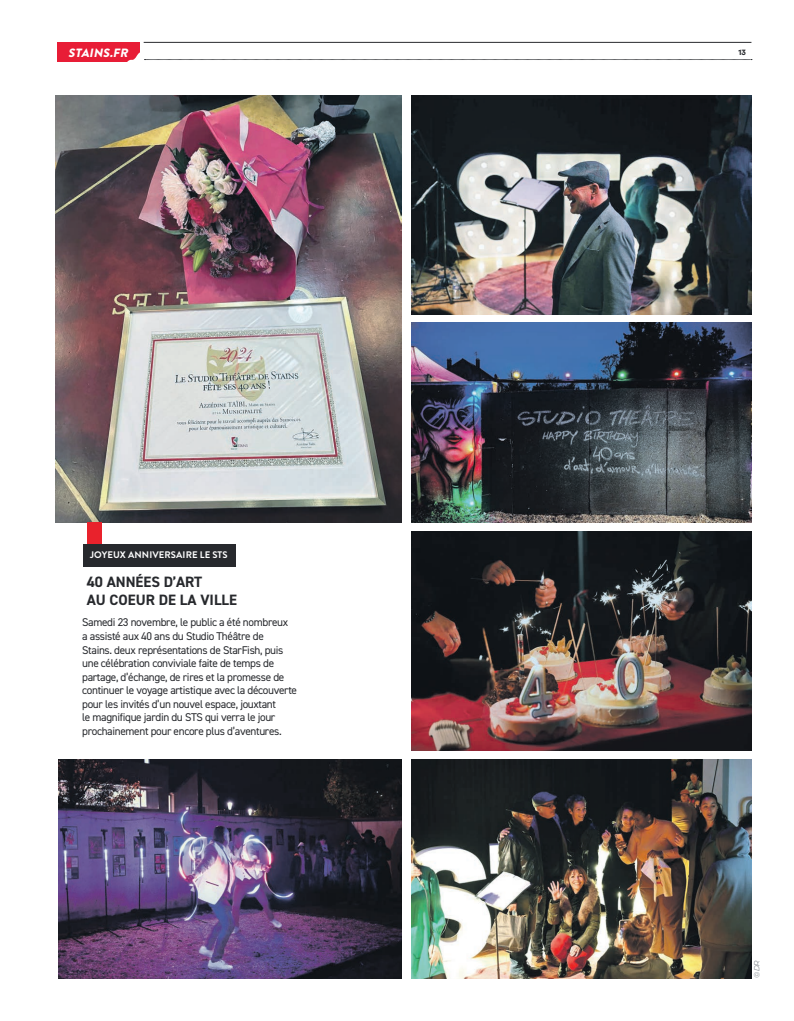
<style>
.page{position:relative;width:794px;height:1021px;background:#fff}
.page>*{position:absolute;margin:0;border:0;box-sizing:border-box;transform-origin:0 0}
.t1{font:700 15px/18px "DIN2014";color:#27292d}
.t2{font:italic 900 12px "Brandon Grotesque";color:#fff}
.t3{font:11.2px/13.5px "DIN2014";letter-spacing:-.03em;color:#27292d}
.t4{font:700 9.5px "Brandon Grotesque";letter-spacing:.01em;color:#fff}
.t5{font:700 7px "Galano Classic Alt";color:#27292d}
.t6{font:italic 6.9px "Galano Classic Alt";color:#7f858c}
</style>
<div class="page">
<hr style="left:144px;top:42px;width:607px;height:1px;background:#27292d">
<img style="left:411px;top:95px;width:340px;height:219px">
<img style="left:411px;top:531px;width:340px;height:219px">
<img style="left:411px;top:322px;width:340px;height:200px">
<img style="left:411px;top:759px;width:340px;height:219px">
<img style="left:55px;top:95px;width:346px;height:427px">
<div style="left:88px;top:522px;width:14px;height:22px;background:#e9222c"></div>
<div style="left:83px;top:544px;width:153px;height:22px;background:#27292d"></div>
<img style="left:59px;top:759px;width:342px;height:219px">
<div style="left:57px;top:43px;width:82px;height:19px;background:#e81d36"></div>
<svg style="left:127px;top:52px;width:625px;height:10px"></svg>
<p class="t2" style="left:68px;top:44px;width:64px">STAINS.FR</p>
<p class="t4" style="left:90px;top:548px;width:139px">JOYEUX ANNIVERSAIRE LE STS</p>
<h1 class="t1" style="left:87px;top:573px;width:152px">40 ANNÉES D’ART<br>AU COEUR DE LA VILLE</h1>
<p class="t3" style="left:82px;top:615px;width:216px">Samedi 23 novembre, le public a été nombreux<br>a assisté aux 40 ans du Studio Théâtre de<br>Stains. deux représentations de StarFish, puis une célébration conviviale faite de temps de partage, d’échange, de rires et la promesse de continuer le voyage artistique avec la découverte pour les invités d’un nouvel espace, jouxtant<br>le magnifique jardin du STS qui verra le jour prochainement pour encore plus d’aventures.</p>
<p class="t5" style="left:738px;top:48px;width:9px">13</p>
<p class="t6" style="left:752px;top:978px;width:20px;rotate:-90deg">© DR</p>
</div>
